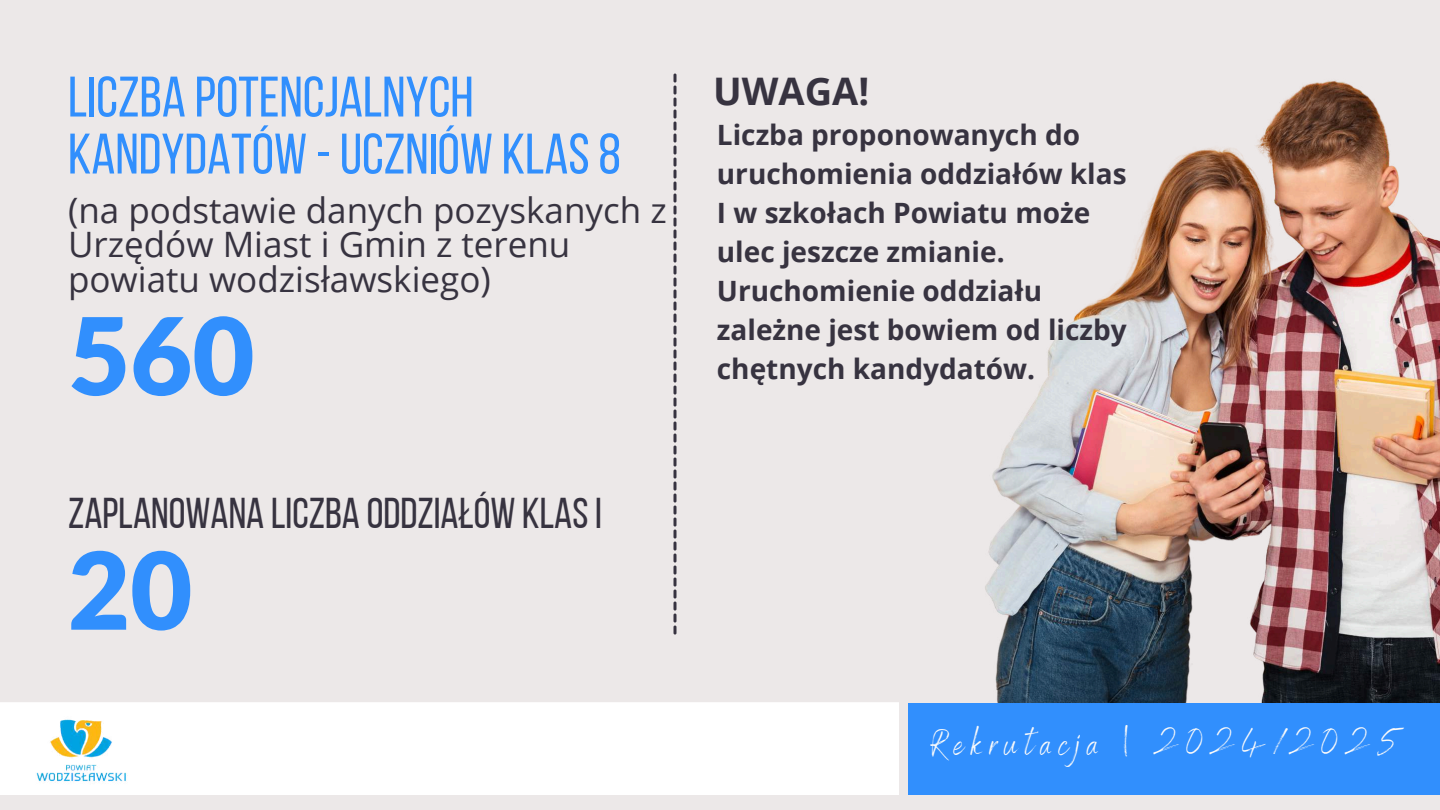
<style>
.page{position:relative;width:1440px;height:810px;background:#ece8e8}
.page>*{position:absolute;margin:0;border:0;box-sizing:border-box;transform-origin:0 0}
.t1{font:900 107.2px "Lato Latin";color:#318ffd}
.t2{font:57px/57px "Bebas Neue";color:#318ffd}
.t3{font:43px "Bebas Neue";color:#373340}
.t4{font:700 38px "Open Sans";color:#373340}
.t5{font:36.4px "Benedict";letter-spacing:.2em;color:#fafafa}
.t6{font:35px/34.5px "Open Sans";color:#373340}
.t7{font:700 28px/39px "Open Sans";color:#373340}
</style>
<div class="page">
<svg style="left:674px;top:74px;width:3px;height:561px"></svg>
<img style="left:772px;top:80px;width:668px;height:623px">
<div style="left:909px;top:703px;width:531px;height:92px;background:#318ffd"></div>
<div style="left:0;top:703px;width:899px;height:91px;background:#fff"></div>
<img style="left:16px;top:702px;width:130px;height:93px">
<h2 class="t2" style="left:68px;top:74px;width:554px">LICZBA POTENCJALNYCH<br>KANDYDATÓW - UCZNIÓW KLAS 8</h2>
<p class="t6" style="left:68px;top:192px;width:600px">(na podstawie danych pozyskanych z<br>Urzędów Miast i Gmin z terenu powiatu wodzisławskiego)</p>
<h1 class="t1" style="left:68px;top:309px;width:188px">560</h1>
<h3 class="t3" style="left:68px;top:496px;width:535px">ZAPLANOWANA LICZBA ODDZIAŁÓW KLASI</h3>
<h1 class="t1" style="left:68px;top:543px;width:126px">20</h1>
<h3 class="t4" style="left:713px;top:64px;width:158px">UWAGA!</h3>
<p class="t7" style="left:717px;top:115px;width:411px">Liczba proponowanych do uruchomienia oddziałów klas<br>I w szkołach Powiatu może ulec jeszcze zmianie.<br>Uruchomienie oddziału zależne jest bowiem od liczby</p>
<p class="t7" style="left:717px;top:349px;width:320px">chętnych kandydatów.</p>
<h3 class="t5" style="left:930px;top:720px;width:475px">Rekrutacja | 2024/2025</h3>
</div>
